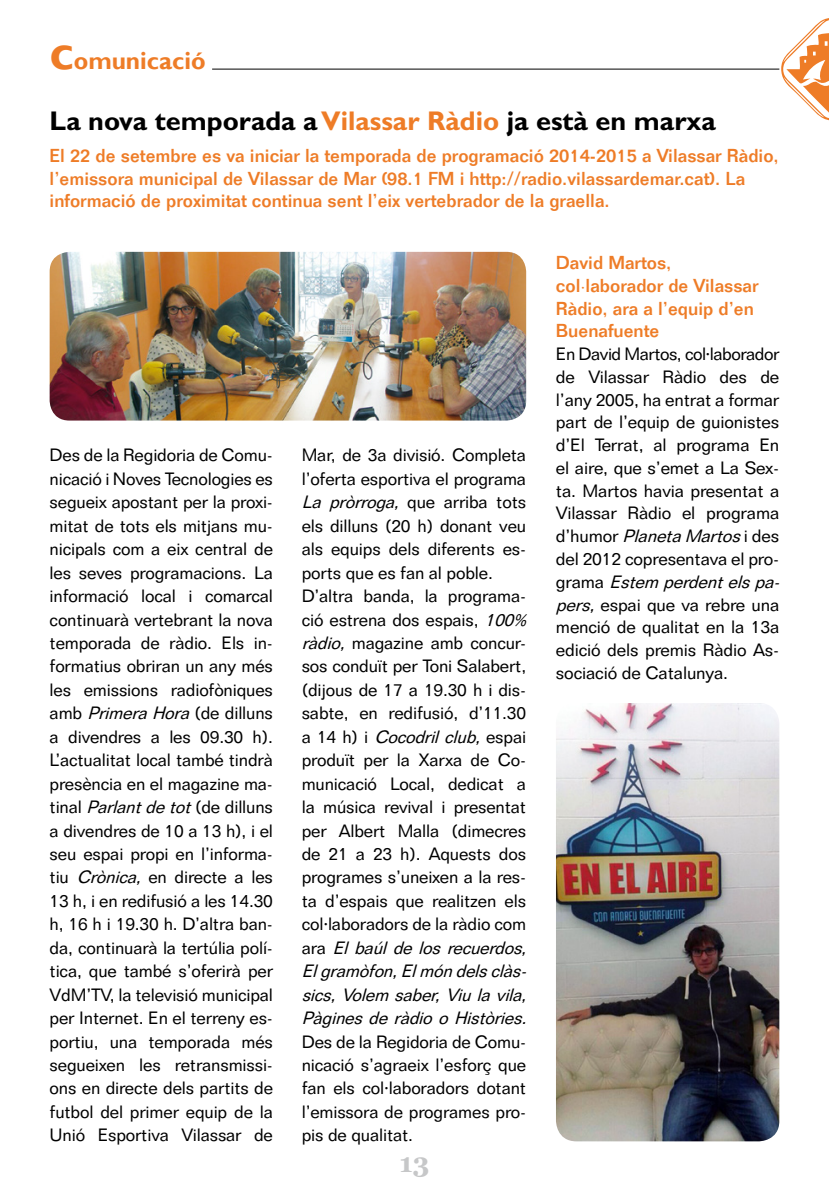
<style>
.page{position:relative;width:829px;height:1191px;background:#fff}
.page>*{position:absolute;margin:0;border:0;box-sizing:border-box;transform-origin:0 0}
.t1{font:700 27.12px "Gill Sans";color:#000}
.t2{font:700 26.95px "Georgia";color:#c6c7c8}
.t3{font:700 24.5px "Gill Sans";color:#ee7c27}
.t4{font:500 18.38px/22.8px "Folio";color:#ee7c27}
.t5{font:17.5px/23.4px "Folio BT";letter-spacing:-.01em;color:#000;text-align:justify}
.s1{font-size:49px}
.s2{color:#ee7c27}
.s3{font-style:italic}
</style>
<div class="page">
<svg style="left:781px;top:18px;width:47px;height:102px"></svg>
<hr style="left:212px;top:69px;width:567px;height:1px;background:#000">
<img style="left:50px;top:252px;width:476px;height:168px">
<img style="left:556px;top:703px;width:223px;height:438px">
<h3 class="t3" style="left:49px;top:46px;width:158px"><span class="s1">c</span>omunicació</h3>
<h1 class="t1" style="left:50px;top:105px;width:667px">La nova temporada a <span class="s2">Vilassar Ràdio</span> ja està en marxa</h1>
<p class="t4" style="left:50px;top:144px;width:730px">El 22 de setembre es va iniciar la temporada de programació 2014-2015 a Vilassar Ràdio, l’emissora municipal de Vilassar de Mar (98.1 FM i http://radio.vilassardemar.cat). La informació de proximitat continua sent l’eix vertebrador de la graella.</p>
<p class="t5" style="left:50px;top:443px;width:225px">Des de la Regidoria de Comu&shy;nicació i Noves Tecnologies es segueix apostant per la proxi&shy;mitat de tots els mitjans mu&shy;nicipals com a eix central de les seves programacions. La informació local i comarcal continuarà vertebrant la nova temporada de ràdio. Els in&shy;formatius obriran un any més les emissions radiofòniques amb <span class="s3">PrimeraHora</span>(de dilluns a divendres a les 09.30 h).<br>L’actualitat local també tindrà presència en el magazine ma&shy;tinal <span class="s3">Parlantdetot</span>(de dilluns a divendres de 10 a 13 h), i el seu espai propi en l’informa&shy;tiu <span class="s3">Crònica,</span> en directe a les 13 h, i en redifusió a les 14.30 h, 16 h i 19.30 h. D’altra ban&shy;da, continuarà la tertúlia polí&shy;tica, que també s’oferirà per VdM’TV, la televisió municipal per Internet. En el terreny es&shy;portiu, una temporada més segueixen les retransmissi&shy;ons en directe dels partits de futbol del primer equip de la Unió Esportiva Vilassar de</p>
<p class="t5" style="left:302px;top:443px;width:231px;text-align:left">Mar, de 3a divisió. Completa l’oferta esportiva el programa<br><span class="s3">La pròrroga,</span> que arriba tots els dilluns (20 h) donant veu als equips dels diferents es&shy;ports que es fan al poble.<br>D’altra banda, la programa&shy;ció estrena dos espais, <span class="s3">100% ràdio,</span> magazine amb concur&shy;sos conduït per Toni Salabert, (dijous de 17 a 19.30 h i dis&shy;sabte, en redifusió, d’11.30 a 1 4 h ) i <span class="s3">Cocodrilclub,</span>e s p a i produït per la Xarxa de Co&shy;municació Local, dedicat a la música revival i presentat per Albert Malla (dimecres de 21 a 23 h). Aquests dos programes s’uneixen a la res&shy;ta d’espais que realitzen els col·laboradors de la ràdio com a r a <span class="s3">El baúl de los recuerdos,<br>Elgramòfon,Elmóndelsclàs&shy;sics,Volem saber,Viulavila,<br>PàginesderàdiooHistòries.</span></p>
<p class="t5" style="left:302px;top:1029px;width:226px">Des de la Regidoria de Comu&shy;nicació s’agraeix l’esforç que fan els col·laboradors dotant l’emissora de programes pro&shy;pis de qualitat.</p>
<h2 class="t2" style="left:399px;top:1145px;width:32px">13</h2>
<p class="t4" style="left:556px;top:251px;width:204px">David Martos, col·laborador de Vilassar<br>Ràdio, ara a l’equip d’en<br>Buenafuente</p>
<p class="t5" style="left:556px;top:342px;width:230px;line-height:22.8px;text-align:left">En David Martos, col·laborador de Vilassar Ràdio des de l’any 2005, ha entrat a formar part de l’equip de guionistes d’El Terrat, al programa En el aire, que s’emet a La Sex&shy;ta. Martos havia presentat a<br>Vilassar Ràdio el programa d ’ h u m o r <span class="s3">PlanetaMartos</span>i d e s del 2012 copresentava el pro&shy;g r a m a <span class="s3">Estem perdentelspa&shy;pers,</span>espai que va rebre una menció de qualitat en la 13a edició dels premis Ràdio As&shy;sociació de Catalunya.</p>
</div>
